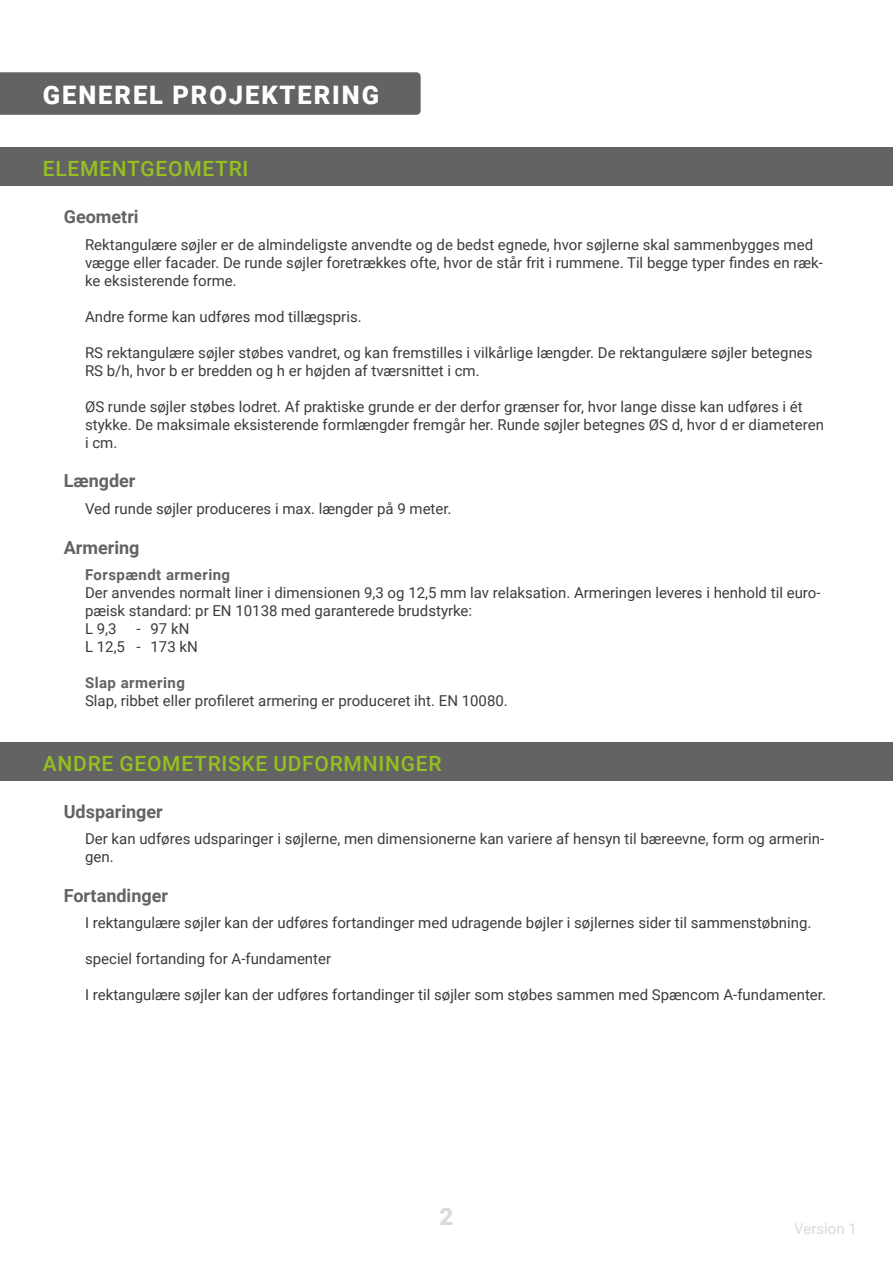
<style>
.page{position:relative;width:893px;height:1263px;background:#fff}
.page>*{position:absolute;margin:0;border:0;box-sizing:border-box;transform-origin:0 0}
.t1{font:900 25.5px "Roboto";letter-spacing:.075em;color:#fff}
.t2{font:900 24px "Roboto";color:#dadada}
.t3{font:500 21px "Roboto";letter-spacing:.035em;color:#95c11f}
.t4{font:700 18px "Roboto";color:#646363}
.t5{font:15px/18px "Roboto";color:#3c3c3b}
.t6{font:700 15px "Roboto";letter-spacing:.03em;color:#646363}
.t7{font:15px "Roboto";color:#dadada}
</style>
<div class="page">
<div style="left:0;top:72px;width:421px;height:43px;background:#646363"></div>
<div style="left:0;top:148px;width:893px;height:38px;background:#646363"></div>
<div style="left:0;top:742px;width:893px;height:38px;background:#646363"></div>
<h1 class="t1" style="left:43px;top:77px;width:338px">GENEREL PROJEKTERING</h1>
<h3 class="t3" style="left:43px;top:154px;width:207px">ELEMENTGEOMETRI</h3>
<p class="t4" style="left:64px;top:204px;width:76px">Geometri</p>
<p class="t5" style="left:85px;top:235px;width:739px">Rektangulære søjler er de almindeligste anvendte og de bedst egnede, hvor søjlerne skal sammenbygges med vægge eller facader. De runde søjler foretrækkes ofte, hvor de står frit i rummene. Til begge typer findes en ræk&shy;ke eksisterende forme.</p>
<p class="t5" style="left:85px;top:307px;width:278px">Andre forme kan udføres mod tillægspris.</p>
<p class="t5" style="left:85px;top:343px;width:729px">RS rektangulære søjler støbes vandret, og kan fremstilles i vilkårlige længder. De rektangulære søjler betegnes<br>RS b/h, hvor b er bredden og h er højden af tværsnittet i cm.</p>
<p class="t5" style="left:85px;top:397px;width:740px">ØS runde søjler støbes lodret. Af praktiske grunde er der derfor grænser for, hvor lange disse kan udføres i ét stykke. De maksimale eksisterende formlængder fremgår her. Runde søjler betegnes ØS d, hvor d er diameteren i cm.</p>
<p class="t4" style="left:64px;top:468px;width:73px">Længder</p>
<p class="t5" style="left:85px;top:499px;width:368px">Ved runde søjler produceres i max. længder på 9 meter.</p>
<p class="t4" style="left:64px;top:534px;width:77px">Armering</p>
<p class="t6" style="left:85px;top:564px;width:147px">Forspændt armering</p>
<p class="t5" style="left:85px;top:583px;width:737px">Der anvendes normalt liner i dimensionen 9,3 og 12,5 mm lav relaksation. Armeringen leveres i henhold til euro&shy;pæisk standard: pr EN 10138 med garanterede brudstyrke:<br>L 9,3</p>
<p class="t5" style="left:85px;top:619px;width:114px;text-indent:51px">- 97 kN<br>L 12,5 - 173 kN</p>
<p class="t6" style="left:85px;top:672px;width:101px">Slap armering</p>
<p class="t5" style="left:85px;top:691px;width:424px">Slap, ribbet eller profileret armering er produceret iht. EN 10080.</p>
<h3 class="t3" style="left:43px;top:748px;width:400px">ANDRE GEOMETRISKE UDFORMNINGER</h3>
<p class="t4" style="left:64px;top:799px;width:101px">Udsparinger</p>
<p class="t5" style="left:85px;top:829px;width:741px">Der kan udføres udsparinger i søjlerne, men dimensionerne kan variere af hensyn til bæreevne, form og armerin&shy;gen.</p>
<p class="t4" style="left:64px;top:883px;width:106px">Fortandinger</p>
<p class="t5" style="left:85px;top:913px;width:728px">I rektangulære søjler kan der udføres fortandinger med udragende bøjler i søjlernes sider til sammenstøbning.</p>
<p class="t5" style="left:85px;top:949px;width:248px">speciel fortanding for A-fundamenter</p>
<p class="t5" style="left:85px;top:985px;width:742px">I rektangulære søjler kan der udføres fortandinger til søjler som støbes sammen med Spæncom A-fundamenter.</p>
<h2 class="t2" style="left:440px;top:1199px;width:15px">2</h2>
<p class="t7" style="left:794px;top:1218px;width:64px">Version 1</p>
</div>
